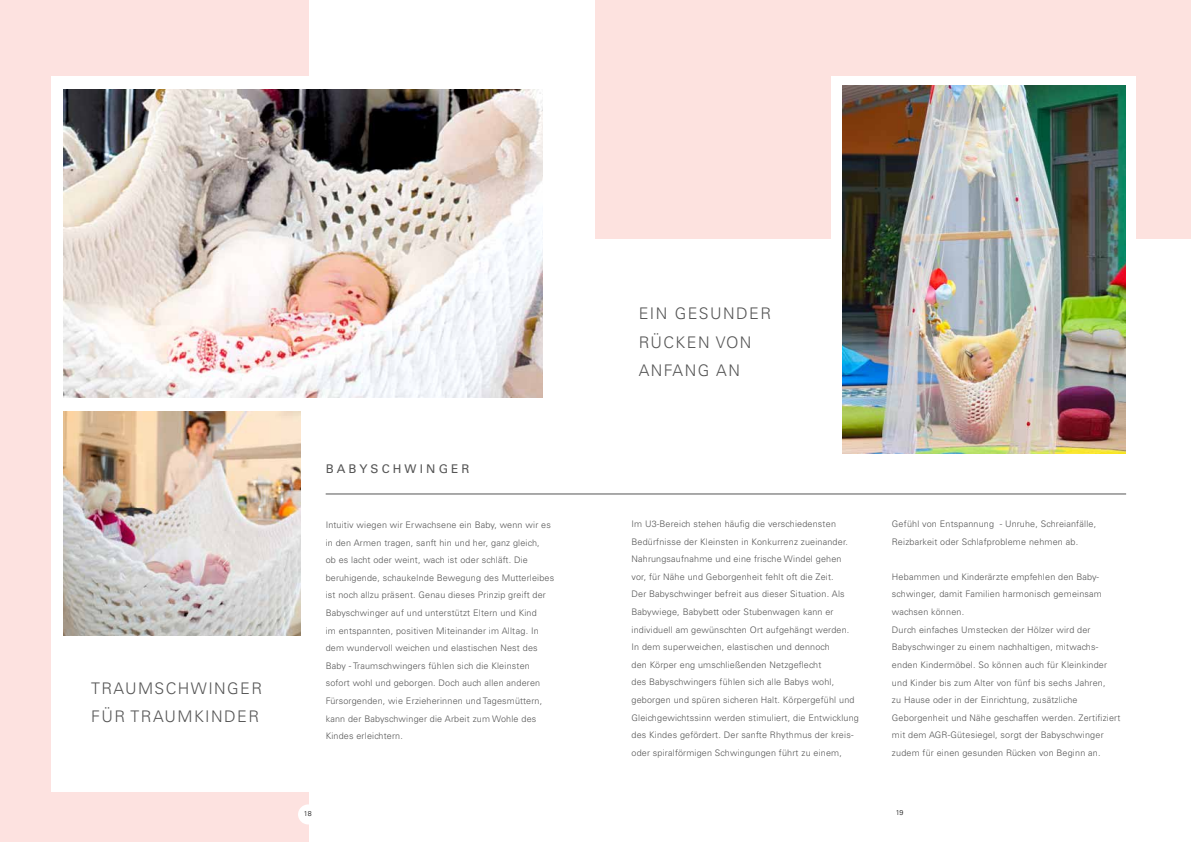
<style>
.page{position:relative;width:1191px;height:842px;background:#fff}
.page>*{position:absolute;margin:0;border:0;box-sizing:border-box;transform-origin:0 0}
.t1{font:300 16px/28px "Univers LT Std";letter-spacing:.09em;color:#555}
.t2{font:12px "Univers LT Std";letter-spacing:.26em;color:#555}
.t3{font:300 9px/17.6px "Univers LT Std";letter-spacing:.02em;color:#555}
.t4{font:300 7px "Univers LT Std";color:#000}
</style>
<div class="page">
<div style="left:0;top:0;width:308px;height:842px;background:#fde2e0"></div>
<div style="left:52px;top:400px;width:260px;height:391px;background:#fff"></div>
<div style="left:52px;top:77px;width:498px;height:323px;background:#fff"></div>
<img style="left:64px;top:90px;width:479px;height:307px">
<img style="left:64px;top:411px;width:237px;height:225px">
<div style="left:298px;top:804px;width:20px;height:20px;background:#fff;border-radius:50%"></div>
<div style="left:595px;top:0;width:596px;height:238px;background:#fde2df"></div>
<div style="left:831px;top:77px;width:305px;height:369px;background:#fff"></div>
<img style="left:842px;top:85px;width:283px;height:368px">
<hr style="left:326px;top:494px;width:800px;height:1px;background:#555">
<h1 class="t1" style="left:91px;top:674px;width:172px">TRAUMSCHWINGER<br>FÜR TRAUMKINDER</h1>
<h2 class="t2" style="left:326px;top:462px;width:145px">BABYSCHWINGER</h2>
<p class="t3" style="left:326px;top:516px;width:230px">Intuitiv wiegen wir Erwachsene ein Baby, wenn wir es in den Armen tragen, sanft hin und her, ganz gleich,<br>ob es lacht oder weint, wach ist oder schläft. Die beruhigende, schaukelnde Bewegung des Mutterleibes ist noch allzu präsent. Genau dieses Prinzip greift der Babyschwinger auf und unterstützt Eltern und Kind<br>im entspannten, positiven Miteinander im Alltag. In dem wundervoll weichen und elastischen Nest des Baby - Traumschwingers fühlen sich die Kleinsten sofort wohl und geborgen. Doch auch allen anderen Fürsorgenden, wie Erzieherinnen und Tagesmüttern, kann der Babyschwinger die Arbeit zum Wohle des Kindes erleichtern.</p>
<h1 class="t1" style="left:638px;top:300px;width:134px">EIN GESUNDER<br>RÜCKEN VON<br>ANFANG AN</h1>
<p class="t3" style="left:631px;top:515px;width:229px">Im U3-Bereich stehen häufig die verschiedensten Bedürfnisse der Kleinsten in Konkurrenz zueinander.<br>Nahrungsaufnahme und eine frische Windel gehen<br>vor, für Nähe und Geborgenheit fehlt oft die Zeit.<br>Der Babyschwinger befreit aus dieser Situation. Als Babywiege, Babybett oder Stubenwagen kann er individuell am gewünschten Ort aufgehängt werden.<br>In dem superweichen, elastischen und dennoch<br>den Körper eng umschließenden Netzgeflecht<br>des Babyschwingers fühlen sich alle Babys wohl, geborgen und spüren sicheren Halt. Körpergefühl und Gleichgewichtssinn werden stimuliert, die Entwicklung des Kindes gefördert. Der sanfte Rhythmus der kreis&shy;oder spiralförmigen Schwingungen führt zu einem,</p>
<p class="t3" style="left:892px;top:515px;width:206px">Gefühl von Entspannung - Unruhe, Schreianfälle,<br>Reizbarkeit oder Schlafprobleme nehmen ab.</p>
<p class="t3" style="left:892px;top:568px;width:230px">Hebammen und Kinderärzte empfehlen den Baby&shy;schwinger, damit Familien harmonisch gemeinsam wachsen können.<br>Durch einfaches Umstecken der Hölzer wird der Babyschwinger zu einem nachhaltigen, mitwachs&shy;enden Kindermöbel. So können auch für Kleinkinder und Kinder bis zum Alter von fünf bis sechs Jahren,<br>zu Hause oder in der Einrichtung, zusätzliche Geborgenheit und Nähe geschaffen werden. Zertifiziert mit dem AGR-Gütesiegel, sorgt der Babyschwinger zudem für einen gesunden Rücken von Beginn an.</p>
<p class="t4" style="left:304px;top:809px;width:9px">18</p>
<p class="t4" style="left:895px;top:808px;width:9px">19</p>
</div>
